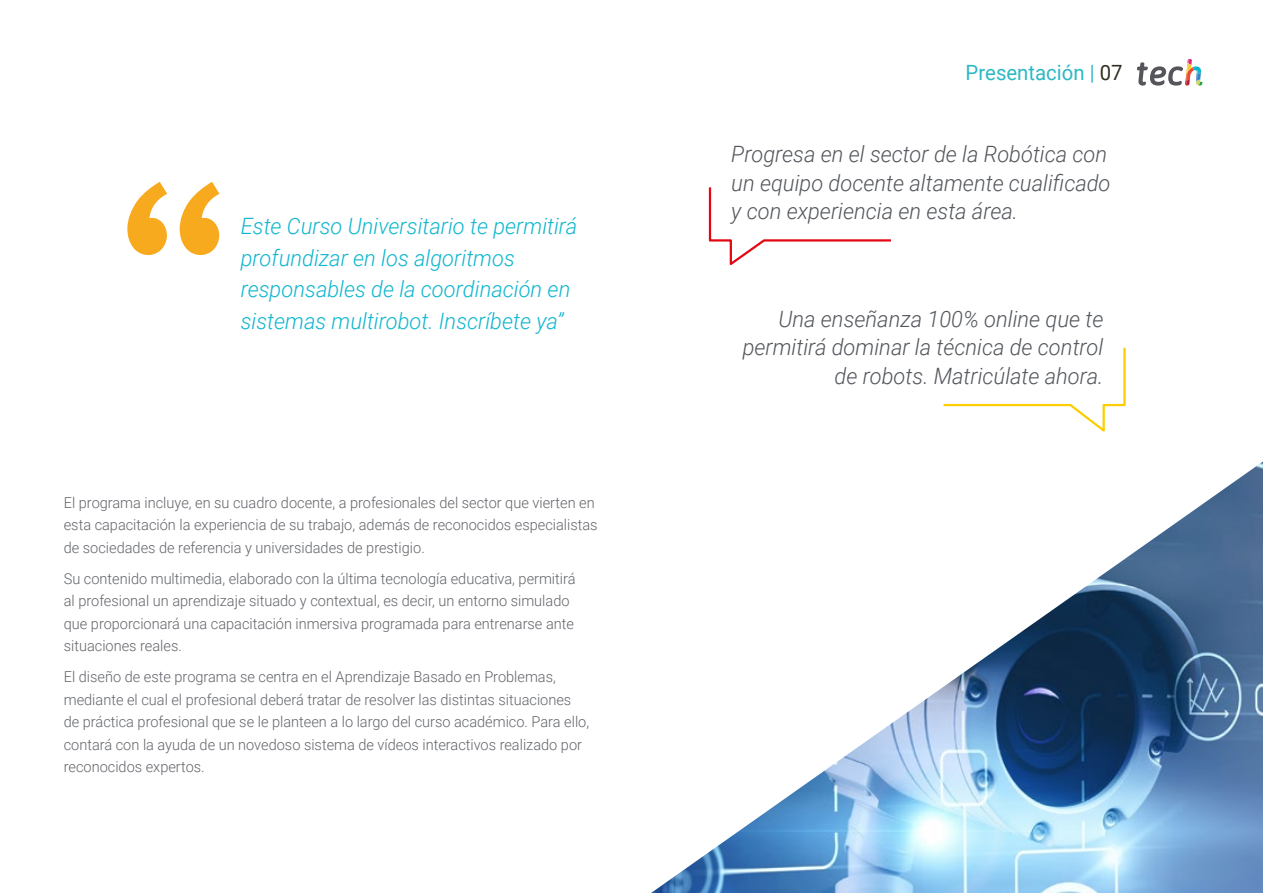
<style>
.page{position:relative;width:1263px;height:893px;background:#fff}
.page>*{position:absolute;margin:0;border:0;box-sizing:border-box;transform-origin:0 0}
.t1{font:italic 300 22.5px/28.5px "Roboto";color:#52555b;text-align:right}
.t2{font:italic 300 22.5px/31.5px "Roboto";color:#0fb6cf}
.t3{font:21px "Roboto";color:#2db8c5}
.t4{font:300 15px/22.5px "Roboto";color:#61646a}
.s1{color:#312e20}
</style>
<div class="page">
<svg style="left:127px;top:182px;width:92px;height:73px"></svg>
<svg style="left:1137px;top:59px;width:65px;height:27px"></svg>
<svg style="left:943px;top:347px;width:183px;height:85px"></svg>
<svg style="left:708px;top:187px;width:183px;height:78px"></svg>
<img style="left:651px;top:461px;width:612px;height:432px">
<h1 class="t2" style="left:241px;top:210px;width:338px">Este Curso Universitario te permitirá profundizar en los algoritmos responsables de la coordinación en sistemas multirobot. Inscríbete ya”</h1>
<p class="t4" style="left:64px;top:491px;width:535px">El programa incluye, en su cuadro docente, a profesionales del sector que vierten en esta capacitación la experiencia de su trabajo, además de reconocidos especialistas de sociedades de referencia y universidades de prestigio.</p>
<p class="t4" style="left:64px;top:567px;width:513px">Su contenido multimedia, elaborado con la última tecnología educativa, permitirá al profesional un aprendizaje situado y contextual, es decir, un entorno simulado que proporcionará una capacitación inmersiva programada para entrenarse ante situaciones reales.</p>
<p class="t4" style="left:64px;top:665px;width:527px">El diseño de este programa se centra en el Aprendizaje Basado en Problemas, mediante el cual el profesional deberá tratar de resolver las distintas situaciones de práctica profesional que se le planteen a lo largo del curso académico. Para ello, contará con la ayuda de un novedoso sistema de vídeos interactivos realizado por reconocidos expertos.</p>
<h2 class="t3" style="left:966px;top:57px;width:159px">Presentación | <span class="s1">07</span></h2>
<h1 class="t1" style="left:731px;top:139px;width:381px;text-align:left">Progresa en el sector de la Robótica con un equipo docente altamente cualificado y con experiencia en esta área.</h1>
<h1 class="t1" style="left:743px;top:304px;width:362px">Una enseñanza 100% online que te permitirá dominar la técnica de control de robots. Matricúlate ahora.</h1>
</div>
